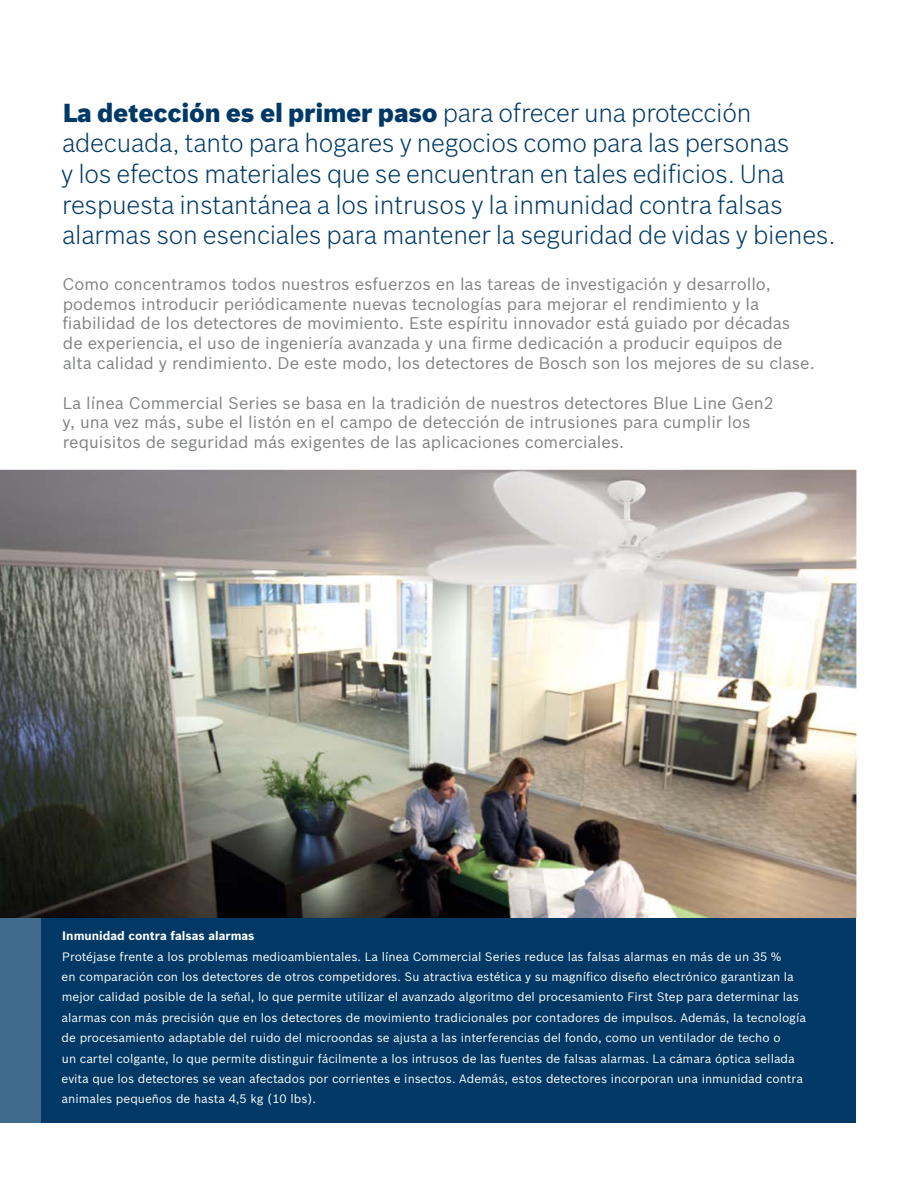
<style>
.page{position:relative;width:918px;height:1188px;background:#fff}
.page>*{position:absolute;margin:0;border:0;box-sizing:border-box;transform-origin:0 0}
.t1{font:300 25.5px/30.6px "Bosch Sans";letter-spacing:-.01em;color:#003965}
.t2{font:16.5px/19.8px "Bosch Sans";color:#818383}
.t3{font:12px/20.4px "Bosch Sans";color:#fff}
.t4{font:700 12px "Bosch Sans";color:#fff}
.s1{font-weight:900}
</style>
<div class="page">
<img style="left:0;top:470px;width:856px;height:448px">
<div style="left:40px;top:918px;width:816px;height:204px;background:#003965"></div>
<div style="left:0;top:918px;width:40px;height:204px;background:#406b8c"></div>
<p class="t1" style="left:61px;top:96px;width:776px"><span class="s1">La detección es el primer paso</span> para ofrecer una protección adecuada, tanto para hogares y negocios como para las personas<br>y los efectos materiales que se encuentran en tales edificios. Una respuesta instantánea a los intrusos y la inmunidad contra falsas alarmas son esenciales para mantener la seguridad de vidas y bienes.</p>
<p class="t2" style="left:62px;top:273px;width:754px">Como concentramos todos nuestros esfuerzos en las tareas de investigación y desarrollo, podemos introducir periódicamente nuevas tecnologías para mejorar el rendimiento y la fiabilidad de los detectores de movimiento. Este espíritu innovador está guiado por décadas<br>de experiencia, el uso de ingeniería avanzada y una firme dedicación a producir equipos de alta calidad y rendimiento. De este modo, los detectores de Bosch son los mejores de su clase.</p>
<p class="t2" style="left:63px;top:392px;width:713px">La línea Commercial Series se basa en la tradición de nuestros detectores Blue Line Gen2 y, una vez más, sube el listón en el campo de detección de intrusiones para cumplir los requisitos de seguridad más exigentes de las aplicaciones comerciales.</p>
<p class="t4" style="left:62px;top:927px;width:194px">Inmunidad contra falsas alarmas</p>
<p class="t3" style="left:62px;top:945px;width:746px">Protéjase frente a los problemas medioambientales. La línea Commercial Series reduce las falsas alarmas en más de un 35 %<br>en comparación con los detectores de otros competidores. Su atractiva estética y su magnífico diseño electrónico garantizan la mejor calidad posible de la señal, lo que permite utilizar el avanzado algoritmo del procesamiento First Step para determinar las alarmas con más precisión que en los detectores de movimiento tradicionales por contadores de impulsos. Además, la tecnología de procesamiento adaptable del ruido del microondas se ajusta a las interferencias del fondo, como un ventilador de techo o<br>un cartel colgante, lo que permite distinguir fácilmente a los intrusos de las fuentes de falsas alarmas. La cámara óptica sellada evita que los detectores se vean afectados por corrientes e insectos. Además, estos detectores incorporan una inmunidad contra animales pequeños de hasta 4,5 kg (10 lbs).</p>
</div>
